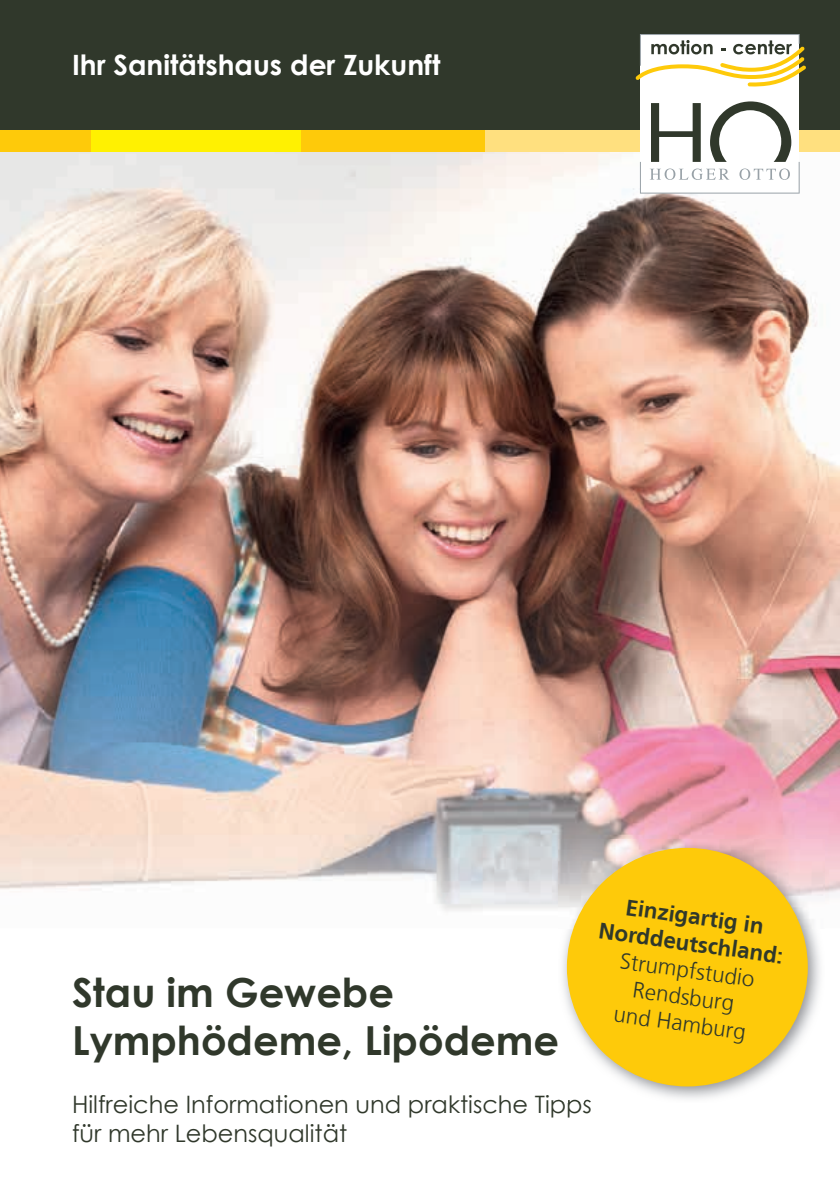
<style>
.page{position:relative;width:840px;height:1191px;background:#fff}
.page>*{position:absolute;margin:0;border:0;box-sizing:border-box;transform-origin:0 0}
.t1{font:700 40px/48px "Century Gothic";color:#30382b}
.t2{font:700 28px "Century Gothic";color:#fff}
.t3{font:24px/28.8px "Century Gothic";color:#30382b}
.t4{font:300 22.4px/26.8px "Frutiger LT";color:#30382b;text-align:center}
.t5{font:700 22.4px/26.8px "Frutiger LT";color:#30382b;text-align:center}
</style>
<div class="page">
<img style="left:0;top:152px;width:839px;height:759px">
<div style="left:0;top:0;width:839px;height:130px;background:#30382b"></div>
<div style="left:0;top:130px;width:839px;height:22px;background:#feca0a"></div>
<div style="left:91px;top:130px;width:209px;height:22px;background:#fff101"></div>
<div style="left:485px;top:130px;width:354px;height:22px;background:#ffe07f"></div>
<div style="left:640px;top:34px;width:158px;height:159px;background:#fff"></div>
<svg style="left:639px;top:101px;width:160px;height:93px"></svg>
<svg style="left:635px;top:34px;width:170px;height:53px"></svg>
<img style="left:558px;top:839px;width:266px;height:260px">
<img style="left:558px;top:1094px;width:33px;height:8px">
<svg style="left:566px;top:848px;width:241px;height:238px;background:#f8cd36"></svg>
<p class="t2" style="left:72px;top:43px;width:369px">Ihr Sanitätshaus der Zukunft</p>
<h1 class="t1" style="left:72px;top:967px;width:488px">Stau im Gewebe<br>Lymphödeme, Lipödeme</h1>
<p class="t3" style="left:72px;top:1089px;width:521px">Hilfreiche Informationen und praktische Tipps für mehr Lebensqualität</p>
<p class="t5" style="left:604px;top:890px;width:187px;rotate:8deg">Einzigartig in<br>Norddeutschland:</p>
<p class="t4" style="left:621px;top:947px;width:137px;rotate:8deg">Strumpfstudio<br>Rendsburg und Hamburg</p>
</div>
